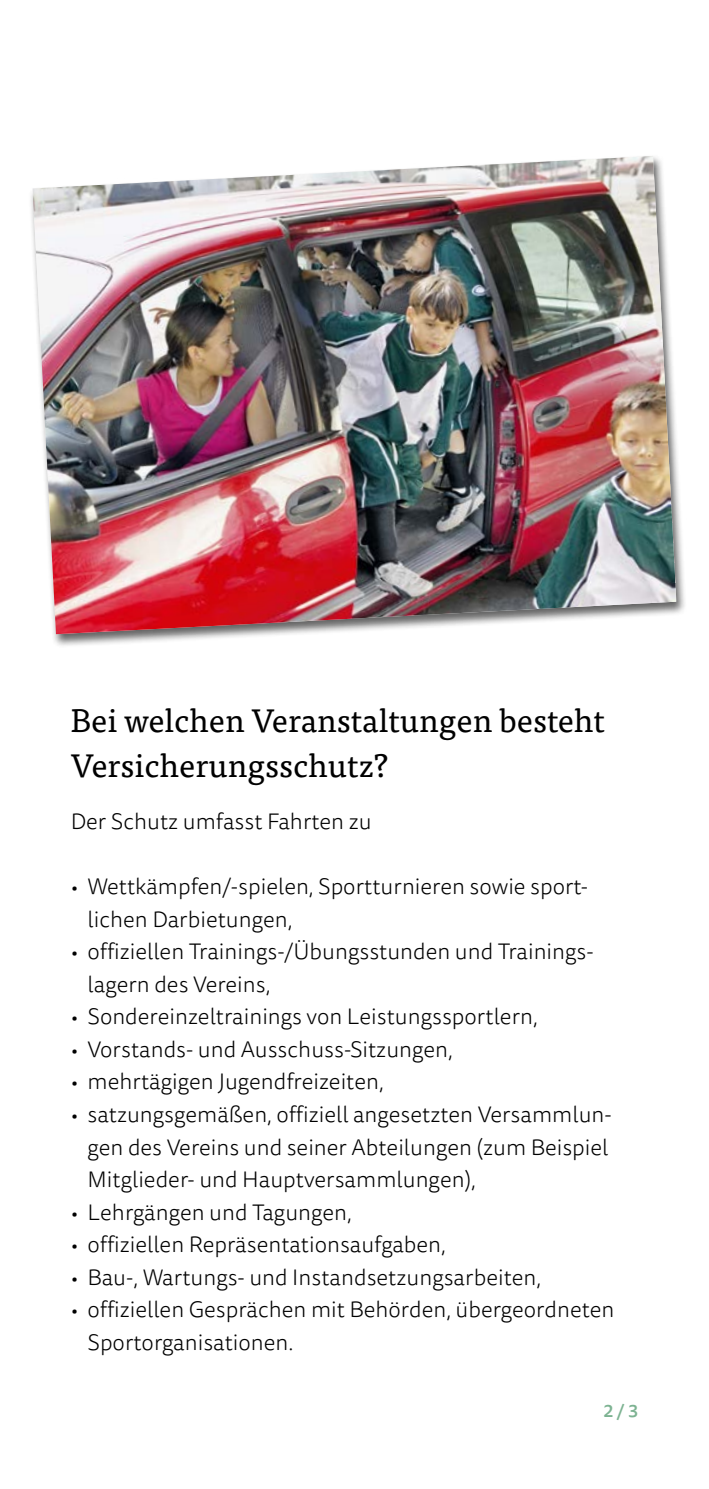
<style>
.page{position:relative;width:709px;height:1489px;background:#fff}
.page>*{position:absolute;margin:0;border:0;box-sizing:border-box;transform-origin:0 0}
.Sublines_13_18_Flyer{font:32.5px/45px "Tisa OT";color:#000}
.Copy_9_13_Flyer{font:300 22.5px/32.5px "Tisa Sans OT";color:#000}
.t1{font:500 17.5px "Tisa Sans OT";color:#7db392}
</style>
<div class="page">
<div style="left:28px;top:154px;width:659px;height:493px;background:#000;opacity:.6"></div>
<img style="left:33px;top:156px;width:643px;height:478px">
<p class="Sublines_13_18_Flyer" style="left:71px;top:698px;width:535px">Bei welchen Veranstaltungen besteht<br>Versicherungsschutz?</p>
<p class="Copy_9_13_Flyer" style="left:71px;top:806px;width:302px">Der Schutz umfasst Fahrten zu</p>
<p class="Copy_9_13_Flyer" style="left:87px;top:871px;width:500px;text-indent:-17px">• Wettkämpfen/-spielen, Sportturnieren sowie sport&shy;lichen Darbietungen,</p>
<p class="Copy_9_13_Flyer" style="left:87px;top:936px;width:506px;text-indent:-17px">• offiziellen Trainings-/Übungsstunden und Trainings&shy;lagern des Vereins,</p>
<p class="Copy_9_13_Flyer" style="left:71px;top:1001px;width:468px">• Sondereinzeltrainings von Leistungssportlern,</p>
<p class="Copy_9_13_Flyer" style="left:71px;top:1034px;width:383px">• Vorstands- und Ausschuss-Sitzungen,</p>
<p class="Copy_9_13_Flyer" style="left:71px;top:1066px;width:314px">• mehrtägigen Jugendfreizeiten,</p>
<p class="Copy_9_13_Flyer" style="left:87px;top:1099px;width:526px;text-indent:-17px">• satzungsgemäßen, offiziell angesetzten Versammlun&shy;gen des Vereins und seiner Abteilungen (zum Beispiel<br>Mitglieder- und Hauptversammlungen),</p>
<p class="Copy_9_13_Flyer" style="left:71px;top:1196px;width:282px">• Lehrgängen und Tagungen,</p>
<p class="Copy_9_13_Flyer" style="left:71px;top:1229px;width:376px">• offiziellen Repräsentationsaufgaben,</p>
<p class="Copy_9_13_Flyer" style="left:71px;top:1261px;width:472px">• Bau-, Wartungs- und Instandsetzungsarbeiten,</p>
<p class="Copy_9_13_Flyer" style="left:87px;top:1294px;width:528px;text-indent:-17px">• offiziellen Gesprächen mit Behörden, übergeordneten<br>Sportorganisationen.</p>
<p class="t1" style="left:604px;top:1399px;width:36px">2 / 3</p>
</div>
